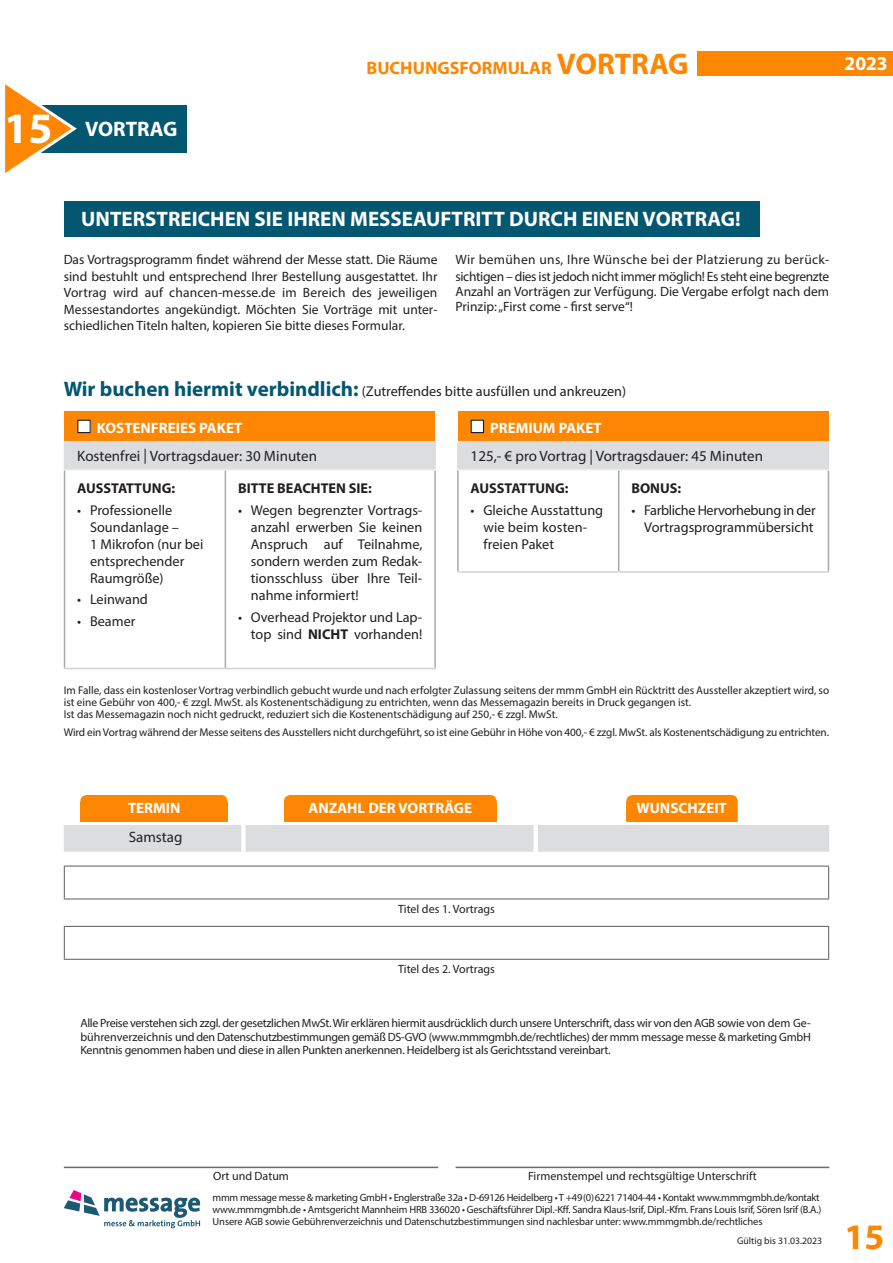
<style>
.page{position:relative;width:893px;height:1263px;background:#fff}
.page>*{position:absolute;margin:0;border:0;box-sizing:border-box;transform-origin:0 0}
.t1{font:700 43.5px "Myriad Pro";color:#fff}
.t2{font:700 36px "Myriad Pro";color:#fd8603}
.t3{font:700 21px "Myriad Pro";color:#fff}
.t4{font:700 19.5px "Myriad Pro";color:#fff}
.t5{font:700 18px "Myriad Pro";color:#fd8603}
.t6{font:15px "Myriad Pro";color:#231f20}
.t7{font:700 15px "Myriad Pro";color:#fff}
.t8{font:14.25px/17.1px "Myriad Pro";color:#231f20}
.t9{font:700 14.25px "Myriad Pro";color:#231f20}
.t10{font:13.5px/16.5px "Myriad Pro";color:#231f20;text-align:justify}
.t11{font:13.5px/16.5px "Myriad Pro";letter-spacing:-.025em;color:#231f20}
.t12{font:12px/13.5px "Myriad Pro";color:#231f20;text-align:justify}
.t13{font:11.25px/12px "Myriad Pro";color:#231f20}
.t14{font:10.5px/12px "Myriad Pro";letter-spacing:-.02em;color:#231f20}
.t15{font:9.75px "Myriad Pro";color:#231f20}
.s1{font-size:30px}
.s2{font-weight:700;font-size:21px;color:#035771}
.s3{font-weight:700}
</style>
<div class="page">
<svg style="left:64px;top:1190px;width:136px;height:38px"></svg>
<div style="left:697px;top:52px;width:196px;height:24px;background:#fd8603"></div>
<div style="left:13px;top:105px;width:174px;height:47px;background:#035771"></div>
<div style="left:64px;top:201px;width:696px;height:35px;background:#035771"></div>
<hr style="left:456px;top:1167px;width:373px;height:1px;background:#6c6d70">
<hr style="left:64px;top:1167px;width:374px;height:1px;background:#6c6d70">
<div style="left:65px;top:411px;width:370px;height:31px;background:#fd8603"></div>
<div style="left:65px;top:442px;width:370px;height:28px;background:#dcdddf"></div>
<svg style="left:65px;top:471px;width:369px;height:197px"></svg>
<svg style="left:64px;top:442px;width:1px;height:27px"></svg>
<hr style="left:434px;top:442px;width:2px;height:27px;background:#dcdddf">
<hr style="left:64px;top:469px;width:161px;height:2px;background:#ededee">
<hr style="left:225px;top:469px;width:211px;height:2px;background:#ededee">
<hr style="left:64px;top:471px;width:1px;height:197px;background:#a8a9ad">
<hr style="left:225px;top:471px;width:1px;height:197px;background:#a8a9ad">
<hr style="left:434px;top:471px;width:2px;height:197px;background:#a8a9ad">
<hr style="left:64px;top:668px;width:161px;height:1px;background:#d1d2d4">
<hr style="left:225px;top:668px;width:211px;height:1px;background:#d1d2d4">
<div style="left:78px;top:420px;width:12px;height:13px;background:#fff"></div>
<div style="left:77px;top:420px;width:14px;height:13px;border:1px solid #231f20"></div>
<div style="left:458px;top:411px;width:370px;height:31px;background:#fd8603"></div>
<hr style="left:457px;top:442px;width:2px;height:27px;background:#dcdddf">
<svg style="left:459px;top:442px;width:370px;height:129px"></svg>
<hr style="left:457px;top:469px;width:162px;height:2px;background:#ededee">
<hr style="left:619px;top:469px;width:210px;height:2px;background:#ededee">
<hr style="left:457px;top:471px;width:2px;height:100px;background:#a8a9ad">
<hr style="left:618px;top:471px;width:1px;height:100px;background:#a8a9ad">
<hr style="left:828px;top:471px;width:1px;height:100px;background:#a8a9ad">
<hr style="left:457px;top:571px;width:162px;height:2px;background:#d1d2d4">
<hr style="left:619px;top:571px;width:210px;height:2px;background:#d1d2d4">
<div style="left:471px;top:420px;width:12px;height:13px;background:#fff"></div>
<div style="left:471px;top:420px;width:13px;height:13px;border:1px solid #231f20"></div>
<div style="left:80px;top:795px;width:147px;height:37px;background:#fd8603;border-radius:6px"></div>
<div style="left:80px;top:802px;width:148px;height:24px;background:#fd8603"></div>
<div style="left:284px;top:795px;width:213px;height:37px;background:#fd8603;border-radius:6px"></div>
<div style="left:626px;top:795px;width:112px;height:37px;background:#fd8603;border-radius:6px"></div>
<div style="left:64px;top:825px;width:765px;height:27px;background:#dcdddf"></div>
<hr style="left:64px;top:822px;width:179px;height:3px;background:#fff">
<hr style="left:243px;top:822px;width:293px;height:3px;background:#fff">
<hr style="left:536px;top:822px;width:293px;height:3px;background:#fff">
<div style="left:241px;top:825px;width:5px;height:27px;background:#fff"></div>
<div style="left:533px;top:825px;width:5px;height:27px;background:#fff"></div>
<hr style="left:64px;top:865px;width:765px;height:2px;background:#6c6d70">
<hr style="left:64px;top:867px;width:1px;height:31px;background:#6c6d70">
<hr style="left:828px;top:867px;width:1px;height:31px;background:#6c6d70">
<hr style="left:64px;top:898px;width:765px;height:1px;background:#6c6d70">
<hr style="left:64px;top:926px;width:765px;height:1px;background:#6c6d70">
<hr style="left:64px;top:927px;width:1px;height:32px;background:#6c6d70">
<hr style="left:828px;top:927px;width:1px;height:32px;background:#6c6d70">
<hr style="left:64px;top:959px;width:765px;height:1px;background:#6c6d70">
<svg style="left:5px;top:84px;width:75px;height:89px"></svg>
<h1 class="t1" style="left:4px;top:100px;width:50px">15</h1>
<h3 class="t3" style="left:85px;top:115px;width:94px">VORTRAG</h3>
<h3 class="t5" style="left:366px;top:56px;width:324px">BUCHUNGSFORMULAR <span class="s1">VORTRAG</span></h3>
<h3 class="t4" style="left:844px;top:51px;width:45px">2023</h3>
<h3 class="t3" style="left:81px;top:206px;width:661px">UNTERSTREICHEN SIE IHREN MESSEAUFTRITT DURCH EINEN VORTRAG!</h3>
<p class="t10" style="left:64px;top:251px;width:375px">Das Vortragsprogramm findet während der Messe statt. Die Räume sind bestuhlt und entsprechend Ihrer Bestellung ausgestattet. Ihr Vortrag wird auf chancen-messe.de im Bereich des jeweiligen Messestandortes angekündigt. Möchten Sie Vorträge mit unter&shy;schiedlichen Titeln halten, kopieren Sie bitte dieses Formular.</p>
<p class="t11" style="left:455px;top:251px;width:375px">Wir bemühen uns, Ihre Wünsche bei der Platzierung zu berück&shy;sichtigen – dies ist jedoch nicht immer möglich! Es steht eine begrenzte</p>
<p class="t10" style="left:455px;top:284px;width:375px;line-height:15px">Anzahl an Vorträgen zur Verfügung. Die Vergabe erfolgt nach dem<br>Prinzip: „First come - first serve“!</p>
<p class="t8" style="left:64px;top:383px;width:564px"><span class="s2">Wir buchen hiermit verbindlich:</span> (Zutreffendes bitte ausfüllen und ankreuzen)</p>
<h3 class="t7" style="left:97px;top:418px;width:147px">KOSTENFREIES PAKET</h3>
<h3 class="t6" style="left:77px;top:447px;width:241px">Kostenfrei | Vortragsdauer: 30 Minuten</h3>
<p class="t9" style="left:77px;top:479px;width:99px">AUSSTATTUNG:</p>
<p class="t8" style="left:90px;top:501px;width:115px;text-indent:-13px">• Professionelle<br>Soundanlage –<br>1 Mikrofon (nur bei entsprechender<br>Raumgröße)</p>
<p class="t8" style="left:77px;top:591px;width:72px">• Leinwand</p>
<p class="t8" style="left:77px;top:612px;width:60px">• Beamer</p>
<p class="t9" style="left:238px;top:479px;width:135px">BITTE BEACHTEN SIE:</p>
<p class="t8" style="left:251px;top:501px;width:173px;text-align:justify;text-indent:-13px">• Wegen begrenzter Vortrags&shy;anzahl erwerben Sie keinen Anspruch auf Teilnahme, sondern werden zum Redak&shy;tionsschluss über Ihre Teil&shy;nahme informiert!</p>
<p class="t8" style="left:238px;top:608px;width:186px;text-align:right">• Overhead Projektor und Lap&shy;top sind <span class="s3">NICHT</span> vorhanden!</p>
<h3 class="t7" style="left:490px;top:418px;width:113px">PREMIUM PAKET</h3>
<h3 class="t6" style="left:471px;top:447px;width:294px">125,- € pro Vortrag | Vortragsdauer: 45 Minuten</h3>
<p class="t9" style="left:471px;top:479px;width:99px">AUSSTATTUNG:</p>
<p class="t8" style="left:483px;top:501px;width:121px;text-indent:-13px">• Gleiche Ausstattung wie beim kosten&shy;freien Paket</p>
<p class="t9" style="left:631px;top:479px;width:51px">BONUS:</p>
<p class="t8" style="left:631px;top:501px;width:186px;text-align:right">• Farbliche Hervorhebung in der<br>Vortragsprogrammübersicht</p>
<p class="t13" style="left:64px;top:684px;width:767px">Im Falle, dass ein kostenloser Vortrag verbindlich gebucht wurde und nach erfolgter Zulassung seitens der mmm GmbH ein Rücktritt des Aussteller akzeptiert wird, so ist eine Gebühr von 400,- € zzgl. MwSt. als Kostenentschädigung zu entrichten, wenn das Messemagazin bereits in Druck gegangen ist.<br>Ist das Messemagazin noch nicht gedruckt, reduziert sich die Kostenentschädigung auf 250,- € zzgl. MwSt.</p>
<p class="t13" style="left:64px;top:726px;width:767px">Wird ein Vortrag während der Messe seitens des Ausstellers nicht durchgeführt, so ist eine Gebühr in Höhe von 400,- € zzgl. MwSt. als Kostenentschädigung zu entrichten.</p>
<h3 class="t7" style="left:128px;top:798px;width:54px">TERMIN</h3>
<h3 class="t7" style="left:308px;top:798px;width:165px">ANZAHL DER VORTRÄGE</h3>
<h3 class="t7" style="left:636px;top:798px;width:92px">WUNSCHZEIT</h3>
<h3 class="t6" style="left:129px;top:827px;width:55px">Samstag</h3>
<p class="t12" style="left:398px;top:901px;width:98px">Titel des 1. Vortrags</p>
<p class="t12" style="left:398px;top:962px;width:98px">Titel des 2. Vortrags</p>
<p class="t12" style="left:80px;top:1016px;width:732px">Alle Preise verstehen sich zzgl. der gesetzlichen MwSt. Wir erklären hiermit ausdrücklich durch unsere Unterschrift, dass wir von den AGB sowie von dem Ge&shy;bührenverzeichnis und den Datenschutzbestimmungen gemäß DS-GVO (www.mmmgmbh.de/rechtliches) der mmm message messe &amp; marketing GmbH Kenntnis genommen haben und diese in allen Punkten anerkennen. Heidelberg ist als Gerichtsstand vereinbart.</p>
<p class="t12" style="left:213px;top:1168px;width:77px">Ort und Datum</p>
<p class="t12" style="left:528px;top:1168px;width:230px">Firmenstempel und rechtsgültige Unterschrift</p>
<p class="t14" style="left:213px;top:1191px;width:610px">mmm message messe &amp; marketing GmbH • Englerstraße 32a • D-69126 Heidelberg • T +49(0)6221 71404-44 • Kontakt www.mmmgmbh.de/kontakt www.mmmgmbh.de • Amtsgericht Mannheim HRB 336020 • Geschäftsführer Dipl.-Kff. Sandra Klaus-Isrif, Dipl.-Kfm. Frans Louis Isrif, Sören Isrif (B.A.)<br>Unsere AGB sowie Gebührenverzeichnis und Datenschutzbestimmungen sind nachlesbar unter: www.mmmgmbh.de/rechtliches</p>
<p class="t15" style="left:737px;top:1234px;width:86px">Gültig bis 31.03.2023</p>
<h2 class="t2" style="left:844px;top:1213px;width:41px">15</h2>
</div>
